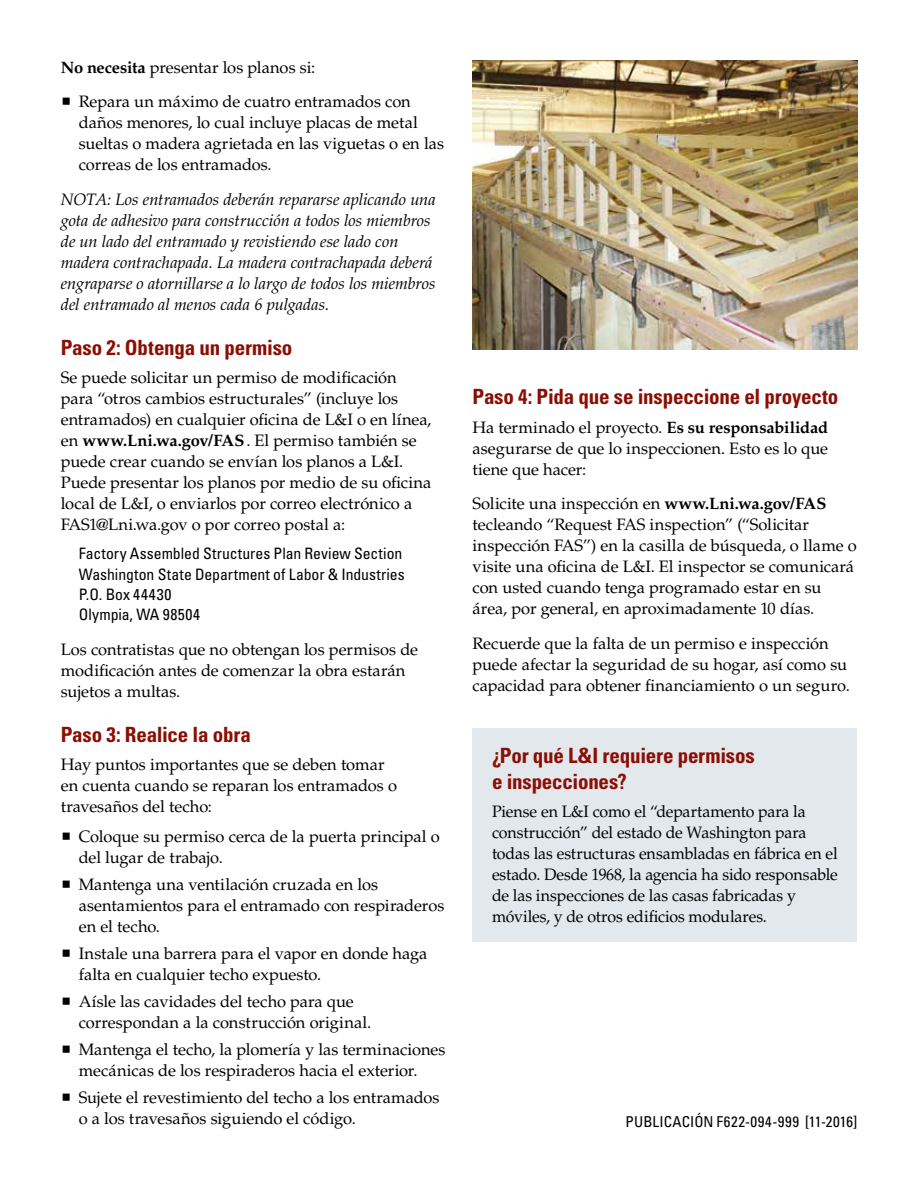
<style>
.page{position:relative;width:918px;height:1188px;background:#fff}
.page>*{position:absolute;margin:0;border:0;box-sizing:border-box;transform-origin:0 0}
.Subhead{font:700 condensed 21px/25.5px "Univers LT Std";letter-spacing:-.01em;color:#8b0e04}
.Body_-_11{font:16.5px/21px "Palatino LT Std";letter-spacing:-.005em;color:#000}
.Body_-_11-2{font:italic 16.5px/21px "Palatino LT Std";color:#000}
.Contact_Info{font:condensed 15.75px/20.2px "Univers LT Std";color:#000}
.Publication_Number{font:condensed 15px "Univers LT Std";letter-spacing:.015em;color:#000}
.s1{font-weight:700}
</style>
<div class="page">
<img style="left:472px;top:61px;width:385px;height:288px">
<div style="left:472px;top:728px;width:385px;height:214px;background:#e2e8ec"></div>
<p class="Body_-_11" style="left:61px;top:57px;width:256px"><span class="s1">No necesita</span> presentar los planos si:</p>
<p class="Body_-_11" style="left:79px;top:91px;width:367px">Repara un máximo de cuatro entramados con daños menores, lo cual incluye placas de metal sueltas o madera agrietada en las viguetas o en las correas de los entramados.</p>
<p class="Body_-_11-2" style="left:61px;top:189px;width:377px">NOTA: Los entramados deberán repararse aplicando una gota de adhesivo para construcción a todos los miembros de un lado del entramado y revistiendo ese lado con madera contrachapada. La madera contrachapada deberá engraparse o atornillarse a lo largo de todos los miembros del entramado al menos cada 6 pulgadas.</p>
<h3 class="Subhead" style="left:61px;top:334px;width:233px">Paso 2: Obtenga un permiso</h3>
<p class="Body_-_11" style="left:61px;top:367px;width:372px">Se puede solicitar un permiso de modificación para “otros cambios estructurales” (incluye los entramados) en cualquier oficina de L&amp;I o en línea, en <span class="s1">www.Lni.wa.gov/FAS</span>. El permiso también se puede crear cuando se envían los planos a L&amp;I.<br>Puede presentar los planos por medio de su oficina local de L&amp;I, o enviarlos por correo electrónico a FAS1@Lni.wa.gov o por correo postal a:</p>
<p class="Contact_Info" style="left:79px;top:544px;width:327px">Factory Assembled Structures Plan Review Section Washington State Department of Labor &amp; Industries P.O. Box 44430<br>Olympia, WA 98504</p>
<p class="Body_-_11" style="left:61px;top:639px;width:359px">Los contratistas que no obtengan los permisos de modificación antes de comenzar la obra estarán sujetos a multas.</p>
<h3 class="Subhead" style="left:61px;top:721px;width:192px">Paso 3: Realice la obra</h3>
<p class="Body_-_11" style="left:61px;top:754px;width:338px">Hay puntos importantes que se deben tomar en cuenta cuando se reparan los entramados o travesaños del techo:</p>
<p class="Body_-_11" style="left:79px;top:826px;width:362px">Coloque su permiso cerca de la puerta principal o del lugar de trabajo.</p>
<p class="Body_-_11" style="left:79px;top:874px;width:367px">Mantenga una ventilación cruzada en los asentamientos para el entramado con respiraderos en el techo.</p>
<p class="Body_-_11" style="left:79px;top:943px;width:350px">Instale una barrera para el vapor en donde haga falta en cualquier techo expuesto.</p>
<p class="Body_-_11" style="left:79px;top:991px;width:294px">Aísle las cavidades del techo para que correspondan a la construcción original.</p>
<p class="Body_-_11" style="left:79px;top:1039px;width:368px">Mantenga el techo, la plomería y las terminaciones mecánicas de los respiraderos hacia el exterior.</p>
<p class="Body_-_11" style="left:79px;top:1087px;width:362px">Sujete el revestimiento del techo a los entramados o a los travesaños siguiendo el código.</p>
<h3 class="Subhead" style="left:472px;top:384px;width:367px">Paso 4: Pida que se inspeccione el proyecto</h3>
<p class="Body_-_11" style="left:472px;top:417px;width:357px;text-align:justify">Ha terminado el proyecto. <span class="s1">Es su responsabilidad </span>asegurarse de que lo inspeccionen. Esto es lo que tiene que hacer:</p>
<p class="Body_-_11" style="left:472px;top:493px;width:386px">Solicite una inspección en <span class="s1">www.Lni.wa.gov/FAS </span>tecleando “Request FAS inspection” (“Solicitar inspección FAS”) en la casilla de búsqueda, o llame o visite una oficina de L&amp;I. El inspector se comunicará con usted cuando tenga programado estar en su área, por general, en aproximadamente 10 días.</p>
<p class="Body_-_11" style="left:473px;top:633px;width:379px">Recuerde que la falta de un permiso e inspección puede afectar la seguridad de su hogar, así como su capacidad para obtener financiamiento o un seguro.</p>
<h3 class="Subhead" style="left:492px;top:743px;width:264px">¿Por qué L&amp;I requiere permisos e inspecciones?</h3>
<p class="Body_-_11" style="left:492px;top:801px;width:347px">Piense en L&amp;I como el “departamento para la construcción” del estado de Washington para todas las estructuras ensambladas en fábrica en el estado. Desde 1968, la agencia ha sido responsable de las inspecciones de las casas fabricadas y móviles, y de otros edificios modulares.</p>
<p class="Publication_Number" style="left:626px;top:1112px;width:233px">PUBLICACIÓN F622-094-999 [11-2016]</p>
</div>
